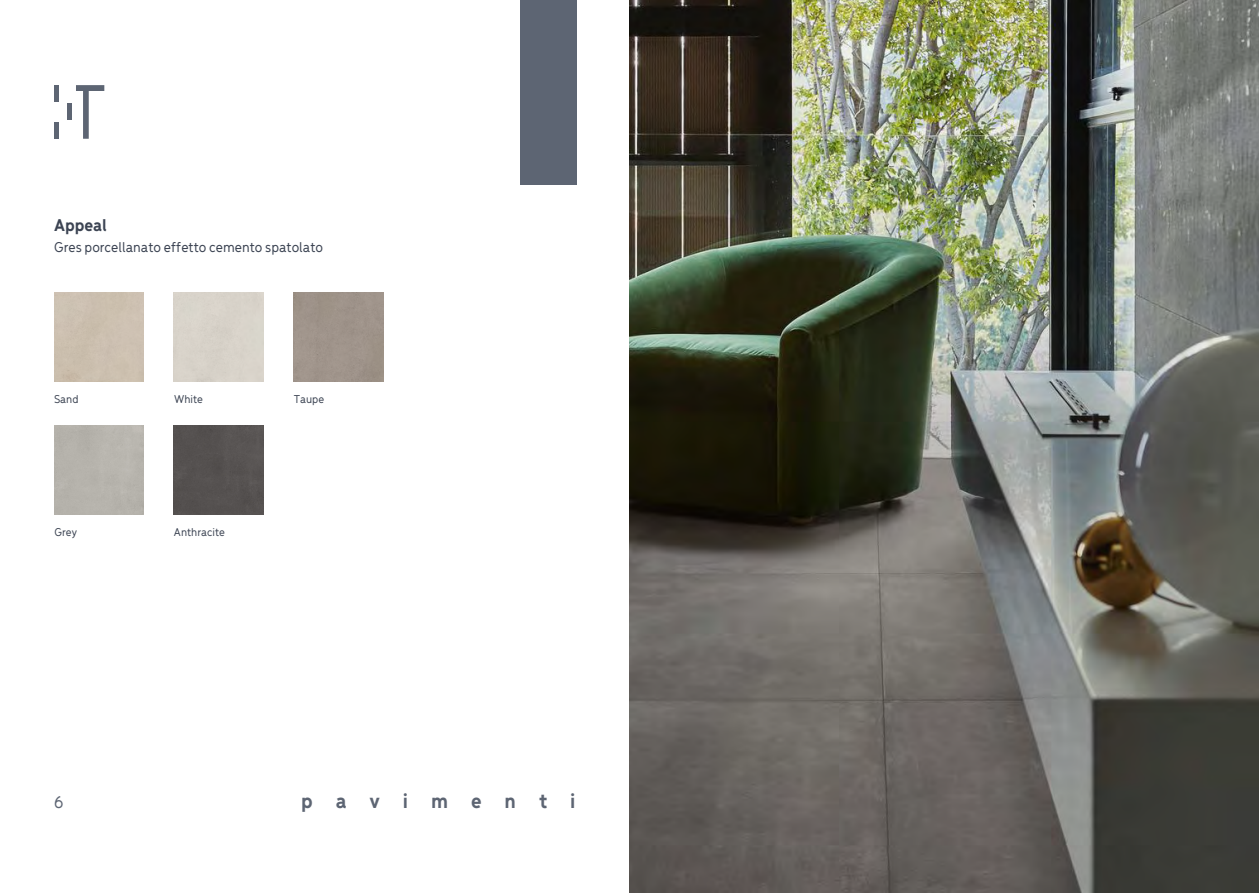
<style>
.page{position:relative;width:1259px;height:893px;background:#fff}
.page>*{position:absolute;margin:0;border:0;box-sizing:border-box;transform-origin:0 0}
.t1{font:700 21.6px "Menca";letter-spacing:1.06em;color:#5d6573}
.t2{font:700 18px "Menca";color:#3c4453}
.t3{font:500 18px "Menca";color:#5d6573}
.t4{font:500 15px "Menca";color:#3c4453}
.t5{font:500 12px "Menca";color:#3c4453}
</style>
<div class="page">
<img style="left:629px;top:0;width:630px;height:893px">
<svg style="left:76px;top:85px;width:28px;height:54px"></svg>
<div style="left:54px;top:85px;width:5px;height:16px;background:#5d6573"></div>
<div style="left:67px;top:104px;width:5px;height:16px;background:#5d6573"></div>
<div style="left:54px;top:123px;width:5px;height:16px;background:#5d6573"></div>
<div style="left:520px;top:0;width:56px;height:185px;background:#5d6573"></div>
<div style="left:174px;top:426px;width:89px;height:88px;background:#555150"></div>
<p class="t2" style="left:54px;top:212px;width:54px">Appeal</p>
<p class="t4" style="left:54px;top:236px;width:270px">Gres porcellanato effetto cemento spatolato</p>
<p class="t5" style="left:54px;top:391px;width:26px">Sand</p>
<p class="t5" style="left:174px;top:391px;width:30px">White</p>
<p class="t5" style="left:294px;top:391px;width:32px">Taupe</p>
<p class="t5" style="left:54px;top:523px;width:24px">Grey</p>
<p class="t5" style="left:174px;top:523px;width:52px">Anthracite</p>
<p class="t3" style="left:54px;top:790px;width:11px">6</p>
<h1 class="t1" style="left:301px;top:786px;width:276px">pavimenti</h1>
</div>
